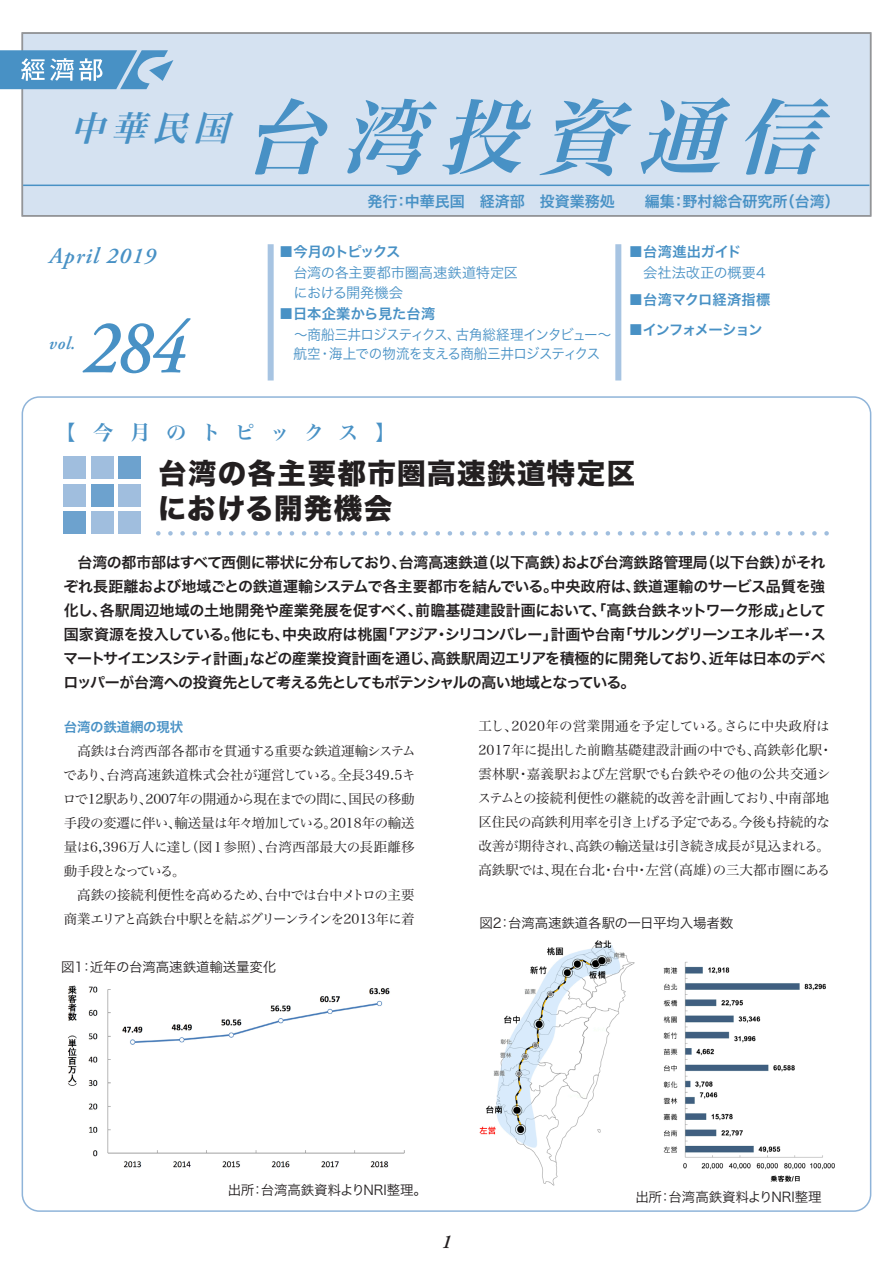
<style>
.page{position:relative;width:893px;height:1263px;background:#fff}
.page>*{position:absolute;margin:0;border:0;box-sizing:border-box;transform-origin:0 0}
.t1{font:italic 82.5px "Hira Min Pro W6";color:#4891c5}
.t2{font:italic 600 76.5px "Adobe Garamond Pro";color:#4891c5;scale:.9 1}
.t3{font:italic 34.5px "Hira Min Pro W6";color:#4891c5}
.t4{font:28.5px/34.5px "Hira Kaku Std W8";letter-spacing:.05em;color:#231f20}
.t5{font:italic 600 22.5px "Adobe Garamond Pro";letter-spacing:.05em;color:#4891c5}
.t6{font:20.25px "Hira Min Pro W6";letter-spacing:.695em;color:#4891c5}
.t7{font:italic 600 19.5px "Adobe Garamond Pro";color:#231f20}
.t8{font:italic 600 18px "Adobe Garamond Pro";color:#4891c5}
.t9{font:15px/24px "Hira Kaku Pro W6";letter-spacing:-.075em;color:#231f20;text-align:justify}
.t10{font:15px "Hira Kaku Pro N W6";color:#4891c5}
.t11{font:14.25px/19.5px "Hira Kaku Pro W3";letter-spacing:-.025em;color:#4891c5;scale:.95 1}
.t12{font:14.25px/19.5px "Hira Kaku Pro W3";letter-spacing:-.025em;color:#4891c5}
.t13{font:14.25px "Hira Kaku Pro W6";color:#4891c5}
.t14{font:14.25px "Hira Kaku Pro W6";letter-spacing:.015em;color:#4891c5}
.t15{font:14.25px "Hira Kaku Pro W6";letter-spacing:-.075em;color:#4891c5}
.t16{font:14.25px "Hira Kaku Pro W6";letter-spacing:-.09em;color:#4891c5}
.t17{font:14.25px "Hira Kaku Pro W3";letter-spacing:-.005em;color:#4891c5}
.t18{font:13.5px/24px "Hira Min Pro W3";letter-spacing:-.025em;color:#231f20}
.t19{font:13.5px "Hira Kaku Pro W3";letter-spacing:-.01em;color:#231f20}
.t20{font:13.5px "Hira Kaku Pro W6";letter-spacing:-.02em;color:#4891c5}
</style>
<div class="page">
<img style="left:68px;top:985px;width:337px;height:183px">
<img style="left:479px;top:940px;width:356px;height:246px">
<div style="left:22px;top:32px;width:849px;height:185px;background:#d5e2f1"></div>
<div style="left:22px;top:32px;width:849px;height:185px;border:2px solid #939598"></div>
<hr style="left:23px;top:185px;width:846px;height:1px;background:#4891c5">
<svg style="left:0;top:50px;width:173px;height:39px"></svg>
<div style="left:615px;top:244px;width:6px;height:136px;background:#a7c4e2"></div>
<svg style="left:158px;top:531px;width:671px;height:5px"></svg>
<div style="left:268px;top:244px;width:6px;height:136px;background:#a7c4e2"></div>
<div style="left:64px;top:511px;width:22px;height:22px;background:#6da2ce"></div>
<div style="left:64px;top:484px;width:22px;height:22px;background:#a0bede"></div>
<div style="left:64px;top:457px;width:22px;height:22px;background:#a0bede"></div>
<div style="left:91px;top:511px;width:22px;height:22px;background:#a0bede"></div>
<div style="left:91px;top:484px;width:22px;height:22px;background:#6da2ce"></div>
<div style="left:91px;top:457px;width:22px;height:22px;background:#a0bede"></div>
<div style="left:118px;top:511px;width:22px;height:22px;background:#a0bede"></div>
<div style="left:118px;top:484px;width:22px;height:22px;background:#a0bede"></div>
<div style="left:118px;top:457px;width:22px;height:22px;background:#6da2ce"></div>
<h3 class="t3" style="left:70px;top:97px;width:175px">中華民国</h3>
<h1 class="t1" style="left:241px;top:64px;width:615px">台湾投資通信</h1>
<p class="t10" style="left:368px;top:188px;width:474px">発行：中華民国　経済部　投資業務処　　編集：野村総合研究所（台湾）</p>
<h3 class="t5" style="left:49px;top:243px;width:108px">April 2019</h3>
<h3 class="t8" style="left:49px;top:333px;width:28px">vol.</h3>
<h2 class="t2" style="left:84px;top:304px;width:115px">284</h2>
<p class="t16" style="left:279px;top:239px;width:123px">■今月のトピックス</p>
<p class="t12" style="left:279px;top:262px;width:240px;text-indent:14px">台湾の各主要都市圏高速鉄道特定区　における開発機会</p>
<p class="t13" style="left:279px;top:300px;width:158px">■日本企業から見た台湾</p>
<p class="t11" style="left:294px;top:323px;width:336px">～商船三井ロジスティクス、古角総経理インタビュー～航空・海上での物流を支える商船三井ロジスティクス</p>
<p class="t13" style="left:629px;top:239px;width:114px">■台湾進出ガイド</p>
<p class="t17" style="left:643px;top:260px;width:124px">会社法改正の概要4</p>
<p class="t14" style="left:629px;top:287px;width:143px">■台湾マクロ経済指標</p>
<p class="t15" style="left:629px;top:317px;width:135px">■インフォメーション</p>
<h3 class="t6" style="left:56px;top:415px;width:341px">【今月のトピックス】</h3>
<h3 class="t4" style="left:158px;top:457px;width:479px">台湾の各主要都市圏高速鉄道特定区における開発機会</h3>
<p class="t9" style="left:63px;top:550px;width:764px;text-indent:14px">台湾の都市部はすべて西側に帯状に分布しており、台湾高速鉄道（以下高鉄）および台湾鉄路管理局（以下台鉄）がそれぞれ長距離および地域ごとの鉄道運輸システムで各主要都市を結んでいる。中央政府は、鉄道運輸のサービス品質を強化し、各駅周辺地域の土地開発や産業発展を促すべく、前瞻基礎建設計画において、「高鉄台鉄ネットワーク形成」として国家資源を投入している。他にも、中央政府は桃園「アジア・シリコンバレー」計画や台南「サルングリーンエネルギー・スマートサイエンスシティ計画」などの産業投資計画を通じ、高鉄駅周辺エリアを積極的に開発しており、近年は日本のデベロッパーが台湾への投資先として考える先としてもポテンシャルの高い地域となっている。</p>
<p class="t18" style="left:478px;top:713px;width:356px">工し、2020年の営業開通を予定している。さらに中央政府は2017年に提出した前瞻基礎建設計画の中でも、高鉄彰化駅・雲林駅・嘉義駅および左営駅でも台鉄やその他の公共交通システムとの接続利便性の継続的改善を計画しており、中南部地区住民の高鉄利用率を引き上げる予定である。今後も持続的な改善が期待され、高鉄の輸送量は引き続き成長が見込まれる。高鉄駅では、現在台北・台中・左営（高雄）の三大都市圏にある</p>
<p class="t20" style="left:64px;top:715px;width:121px">台湾の鉄道網の現状</p>
<p class="t18" style="left:63px;top:738px;width:354px;text-indent:14px">高鉄は台湾西部各都市を貫通する重要な鉄道運輸システムであり、台湾高速鉄道株式会社が運営している。全長349.5キロで12駅あり、2007年の開通から現在までの間に、国民の移動手段の変遷に伴い、輸送量は年々増加している。2018年の輸送量は6,396万人に達し（図１参照）、台湾西部最大の長距離移動手段となっている。<br>　高鉄の接続利便性を高めるため、台中では台中メトロの主要商業エリアと高鉄台中駅とを結ぶグリーンラインを2013年に着</p>
<p class="t19" style="left:479px;top:911px;width:255px">図2：台湾高速鉄道各駅の一日平均入場者数</p>
<p class="t19" style="left:61px;top:955px;width:217px">図1：近年の台湾高速鉄道輸送量変化</p>
<p class="t19" style="left:228px;top:1178px;width:201px">出所：台湾高鉄資料よりNRI整理。</p>
<h3 class="t7" style="left:442px;top:1230px;width:11px">1</h3>
<p class="t19" style="left:636px;top:1185px;width:187px">出所：台湾高鉄資料よりNRI整理</p>
</div>
